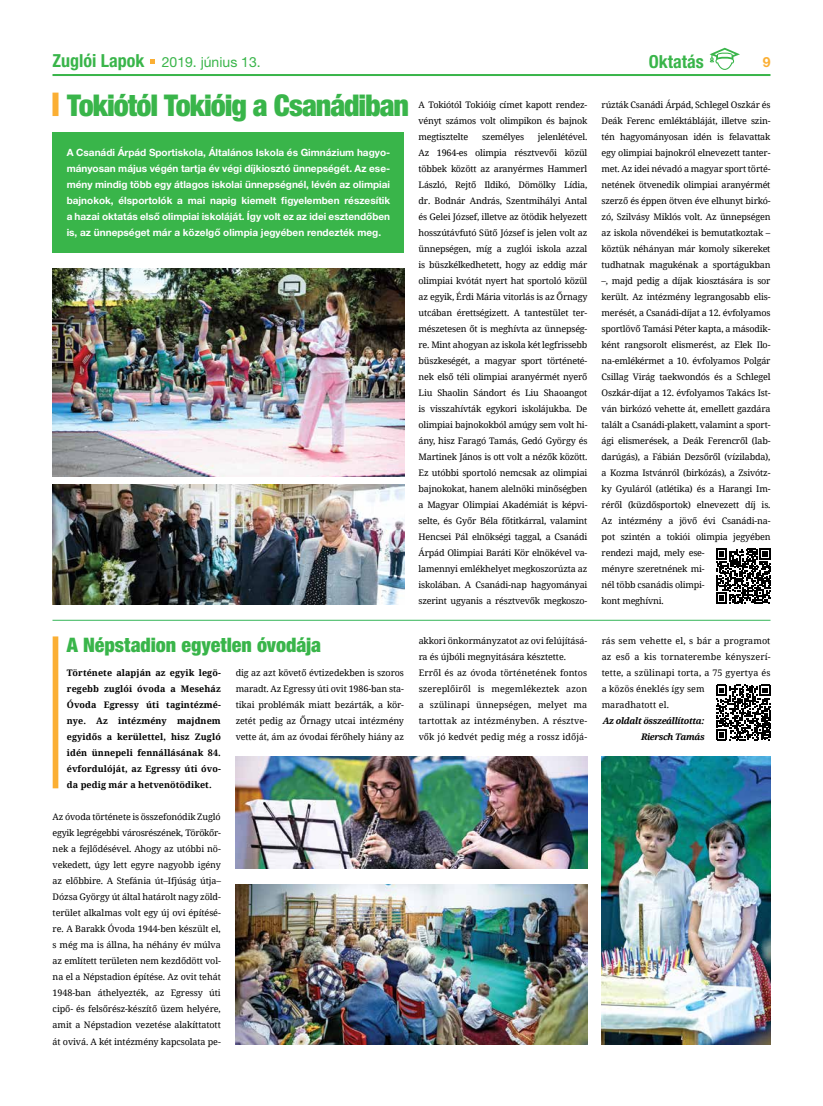
<style>
.page{position:relative;width:823px;height:1106px;background:#fff}
.page>*{position:absolute;margin:0;border:0;box-sizing:border-box;transform-origin:0 0}
.t1{font:900 condensed 30px "Helvetica Neue LT Pro";letter-spacing:-.035em;color:#39b54a}
.t2{font:900 condensed 20px "Helvetica Neue LT Pro";letter-spacing:-.005em;color:#39b54a}
.t3{font:700 condensed 18px "Helvetica Neue LT Pro";color:#39b54a}
.t4{font:14px "Helvetica Neue LT Pro";color:#39b54a}
.t5{font:700 14px "Helvetica Neue LT Pro";color:#fbaf34}
.t6{font:700 10px/16px "Helvetica Neue LT Pro";color:#fff;text-align:justify}
.t7{font:9px/16px "Noto Serif";letter-spacing:-.02em;color:#000;text-align:justify}
.t8{font:9px/16px "Noto Serif";letter-spacing:.01em;color:#000}
.t9{font:700 9px/16px "Noto Serif";letter-spacing:.01em;color:#000;text-align:justify}
.t10{font:italic 700 9px/16px "Noto Serif";letter-spacing:-.04em;color:#000;text-align:right}
.s1{font-weight:700;font-stretch:condensed;font-size:18px}
</style>
<div class="page">
<hr style="left:52px;top:74px;width:718px;height:2px;background:#39b54a">
<svg style="left:150px;top:60px;width:4px;height:4px"></svg>
<svg style="left:709px;top:48px;width:30px;height:22px"></svg>
<div style="left:52px;top:93px;width:6px;height:23px;background:#fbaf34"></div>
<hr style="left:52px;top:620px;width:718px;height:1px;background:#35b558">
<div style="left:52px;top:132px;width:352px;height:120px;background:#39b54a"></div>
<div style="left:53px;top:636px;width:5px;height:152px;background:#fbaf34"></div>
<img style="left:52px;top:268px;width:352px;height:208px">
<img style="left:52px;top:484px;width:352px;height:120px">
<img style="left:235px;top:884px;width:352px;height:160px">
<img style="left:235px;top:756px;width:352px;height:112px">
<img style="left:601px;top:756px;width:169px;height:288px">
<svg style="left:716px;top:548px;width:54px;height:55px"></svg>
<svg style="left:716px;top:685px;width:54px;height:55px"></svg>
<h3 class="t4" style="left:52px;top:54px;width:210px"><span class="s1">Zuglói Lapok</span> 2019. június 13.</h3>
<h3 class="t3" style="left:648px;top:51px;width:56px">Oktatás</h3>
<h3 class="t5" style="left:762px;top:54px;width:9px">9</h3>
<p class="t7" style="left:418px;top:96px;width:170px">A Tokiótól Tokióig címet kapott rendez&shy;vényt számos volt olimpikon és bajnok megtisztelte</p>
<h1 class="t1" style="left:67px;top:87px;width:343px">Tokiótól Tokióig a Csanádiban</h1>
<p class="t7" style="left:601px;top:96px;width:170px;text-align:left">rúzták Csanádi Árpád, Schlegel Oszkár és Deák Ferenc emléktábláját, illetve szin&shy;tén hagyományosan idén is felavattak egy olimpiai bajnokról elnevezett tanter&shy;met. Az idei névadó a magyar sport törté&shy;netének ötvenedik olimpiai aranyérmét szerző és éppen ötven éve elhunyt birkó&shy;zó, Szilvásy Miklós volt. Az ünnepségen az iskola növendékei is bemutatkoztak – köztük néhányan már komoly sikereket tudhatnak magukénak a sportágukban –, majd pedig a díjak kiosztására is sor került. Az intézmény legrangosabb elis&shy;merését, a Csanádi-díjat a 12. évfolyamos sportlövő Tamási Péter kapta, a második&shy;ként rangsorolt elismerést, az Elek Ilo&shy;na-emlékérmet a 10. évfolyamos Polgár Csillag Virág taekwondós és a Schlegel Oszkár-díjat a 12. évfolyamos Takács Ist&shy;ván birkózó vehette át, emellett gazdára talált a Csanádi-plakett, valamint a sport&shy;ági elismerések, a Deák Ferencről (lab&shy;darúgás), a Fábián Dezsőről (vízilabda), a Kozma Istvánról (birkózás), a Zsivótz&shy;ky Gyuláról (atlétika) és a Harangi Im&shy;réről (küzdősportok) elnevezett díj is.<br>Az intézmény a jövő évi Csanádi-na&shy;pot szintén a tokiói olimpia jegyében rendezi majd, mely ese-<br>ményre szeretnének mi-<br>nél több csanádis olimpi-<br>kont meghívni.</p>
<p class="t7" style="left:418px;top:128px;width:170px;text-indent:119px">jelenlétével.<br>Az 1964-es olimpia résztvevői közül többek között az aranyérmes Hammerl László, Rejtő Ildikó, Dömölky Lídia, dr. Bodnár András, Szentmihályi Antal és Gelei József, illetve az ötödik helyezett hosszútávfutó Sütő József is jelen volt az ünnepségen, míg a zuglói iskola azzal is büszkélkedhetett, hogy az eddig már olimpiai kvótát nyert hat sportoló közül az egyik, Érdi Mária vitorlás is az Őrnagy utcában érettségizett. A tantestület ter&shy;mészetesen őt is meghívta az ünnepség&shy;re. Mint ahogyan az iskola két legfrissebb büszkeségét, a magyar sport történeté&shy;nek első téli olimpiai aranyérmét nyerő Liu Shaolin Sándort és Liu Shaoangot is visszahívták egykori iskolájukba. De olimpiai bajnokokból amúgy sem volt hi&shy;ány, hisz Faragó Tamás, Gedó György és Martinek János is ott volt a nézők között.<br>Ez utóbbi sportoló nemcsak az olimpiai bajnokokat, hanem alelnöki minőségben a Magyar Olimpiai Akadémiát is képvi&shy;selte, és Győr Béla főtitkárral, valamint Hencsei Pál elnökségi taggal, a Csanádi Árpád Olimpiai Baráti Kör elnökével va&shy;lamennyi emlékhelyet megkoszorúzta az iskolában. A Csanádi-nap hagyományai szerint ugyanis a résztvevők megkoszo-</p>
<p class="t7" style="left:481px;top:128px;width:44px">személyes</p>
<p class="t6" style="left:67px;top:144px;width:325px">A Csanádi Árpád Sportiskola, Általános Iskola és Gimnázium hagyo&shy;mányosan május végén tartja év végi díjkiosztó ünnepségét. Az ese&shy;mény mindig több egy átlagos iskolai ünnepségnél, lévén az olimpiai bajnokok, élsportolók a mai napig kiemelt figyelemben részesítik a hazai oktatás első olimpiai iskoláját. Így volt ez az idei esztendőben is, az ünnepséget már a közelgő olimpia jegyében rendezték meg.</p>
<h2 class="t2" style="left:67px;top:633px;width:256px">A Népstadion egyetlen óvodája</h2>
<p class="t9" style="left:67px;top:664px;width:155px">Története alapján az egyik legö&shy;regebb zuglói óvoda a Meseház Óvoda Egressy úti tagintézmé&shy;nye. Az intézmény majdnem egyidős a kerülettel, hisz Zugló idén ünnepeli fennállásának 84. évfordulóját, az Egressy úti óvo&shy;da pedig már a hetvenötödiket.</p>
<p class="t7" style="left:53px;top:808px;width:170px">Az óvoda története is összefonódik Zugló egyik legrégebbi városrészének, Törökőr&shy;nek a fejlődésével. Ahogy az utóbbi nö&shy;vekedett, úgy lett egyre nagyobb igény az előbbire. A Stefánia út–Ifjúság útja– Dózsa György út által határolt nagy zöld&shy;terület alkalmas volt egy új ovi építésé&shy;re. A Barakk Óvoda 1944-ben készült el, s még ma is állna, ha néhány év múlva az említett területen nem kezdődött vol&shy;na el a Népstadion építése. Az ovit tehát 1948-ban áthelyezték, az Egressy úti cipő- és felsőrész-készítő üzem helyére, amit a Népstadion vezetése alakíttatott át ovivá. A két intézmény kapcsolata pe-</p>
<p class="t7" style="left:235px;top:664px;width:170px">dig az azt követő évtizedekben is szoros maradt. Az Egressy úti ovit 1986-ban sta&shy;tikai problémák miatt bezárták, a kör&shy;zetét pedig az Őrnagy utcai intézmény vette át, ám az óvodai férőhely hiány az</p>
<p class="t8" style="left:418px;top:632px;width:170px">akkori önkormányzatot az ovi felújításá&shy;ra és újbóli megnyitására késztette.<br>Erről és az óvoda történetének fontos szereplőiről is megemlékeztek azon a szülinapi ünnepségen, melyet ma tartottak az intézményben. A résztve&shy;vők jó kedvét pedig még a rossz időjá-</p>
<p class="t8" style="left:601px;top:632px;width:170px">rás sem vehette el, s bár a programot az eső a kis tornaterembe kényszerí&shy;tette, a szülinapi torta, a 75 gyertya és a közös éneklés így sem<br>maradhatott el.</p>
<p class="t10" style="left:602px;top:713px;width:103px">Az oldalt összeállította:<br>Riersch Tamás</p>
</div>
